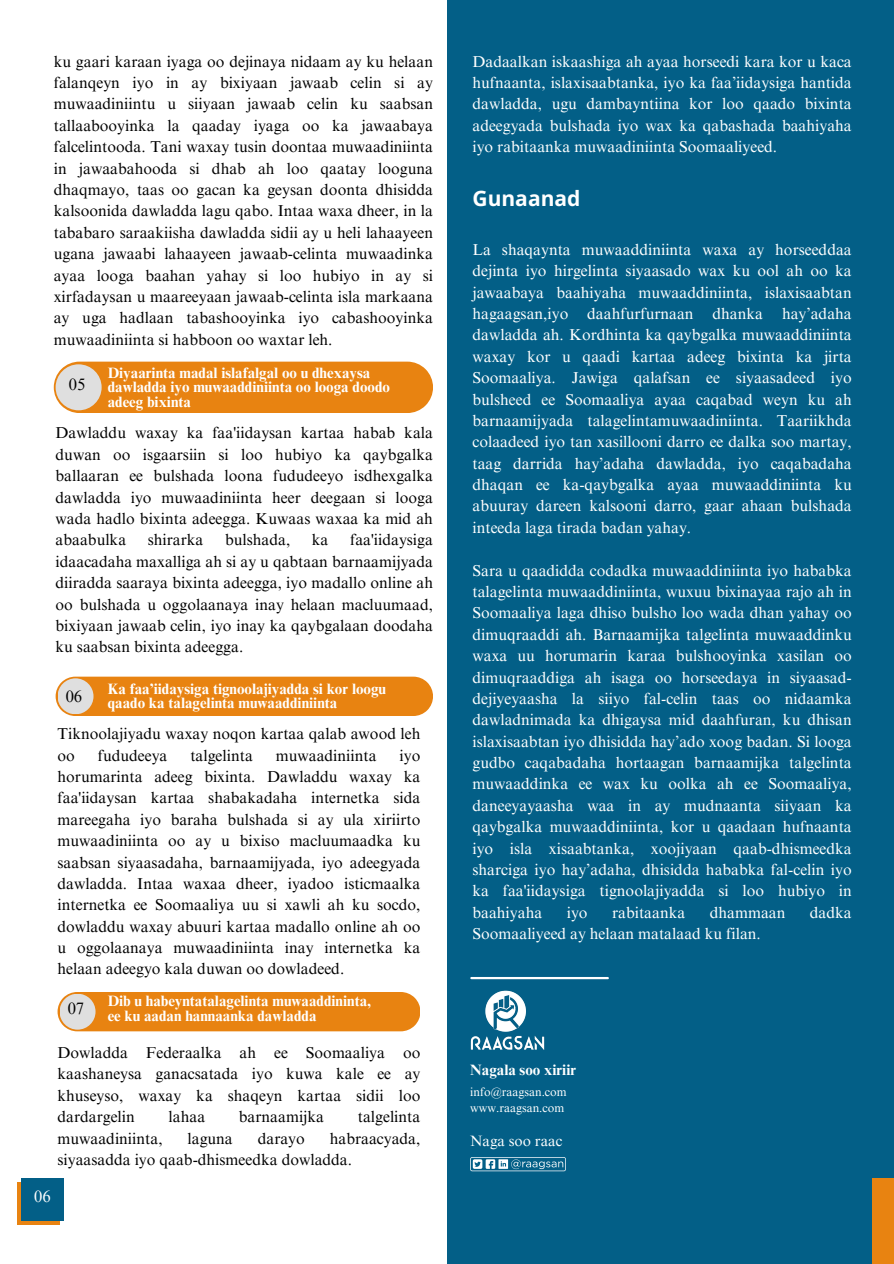
<style>
.page{position:relative;width:894px;height:1264px;background:#fff}
.page>*{position:absolute;margin:0;border:0;box-sizing:border-box;transform-origin:0 0}
.t1{font:700 21px "Open Sans";color:#fff}
.t2{font:16.5px "Times NRMT Pro";color:#000}
.t3{font:16.5px "Times NRMT Pro";color:#fff}
.t4{font:15.75px/21.3px "Times NRMT Pro";color:#000;text-align:justify}
.t5{font:15.75px/21.3px "Times NRMT Pro";color:#fff;text-align:justify}
.t6{font:700 15px/14.7px "Times NRMT Pro";color:#fff}
.t7{font:15px "Times NRMT Pro";color:#fff}
.t8{font:12px "Times NRMT Pro";color:#fff}
</style>
<div class="page">
<div style="left:17px;top:1182px;width:43px;height:43px;background:#e88311"></div>
<div style="left:21px;top:1178px;width:43px;height:42px;background:#035f87"></div>
<div style="left:446px;top:0;width:447px;height:1263px;background:#035f87"></div>
<div style="left:872px;top:1178px;width:21px;height:85px;background:#e88311"></div>
<div style="left:56px;top:676px;width:377px;height:40px;background:#e88311"></div>
<div style="left:58px;top:678px;width:35px;height:36px;background:#dfdfdf;border-radius:50%"></div>
<div style="left:58px;top:992px;width:362px;height:39px;background:#e88311"></div>
<div style="left:60px;top:993px;width:35px;height:36px;background:#dfdfdf;border-radius:50%"></div>
<svg style="left:470px;top:1157px;width:95px;height:14px"></svg>
<img style="left:470px;top:990px;width:74px;height:59px">
<hr style="left:471px;top:976px;width:136px;height:3px;background:#fff">
<div style="left:54px;top:361px;width:379px;height:52px;background:#e88311"></div>
<div style="left:56px;top:364px;width:46px;height:46px;background:#dfdfdf;border-radius:50%"></div>
<p class="t4" style="left:54px;top:53px;width:380px">ku gaari karaan iyaga oo dejinaya nidaam ay ku helaan falanqeyn iyo in ay bixiyaan jawaab celin si ay muwaadiniintu u siiyaan jawaab celin ku saabsan tallaabooyinka la qaaday iyaga oo ka jawaabaya falcelintooda. Tani waxay tusin doontaa muwaadiniinta in jawaabahooda si dhab ah loo qaatay looguna dhaqmayo, taas oo gacan ka geysan doonta dhisidda kalsoonida dawladda lagu qabo. Intaa waxa dheer, in la tababaro saraakiisha dawladda sidii ay u heli lahaayeen ugana jawaabi lahaayeen jawaab-celinta muwaadinka ayaa looga baahan yahay si loo hubiyo in ay si xirfadaysan u maareeyaan jawaab-celinta isla markaana ay uga hadlaan tabashooyinka iyo cabashooyinka muwaadiniinta si habboon oo waxtar leh.</p>
<p class="t2" style="left:69px;top:378px;width:18px">05</p>
<p class="t6" style="left:108px;top:367px;width:284px">Diyaarinta madal islafalgal oo u dhexaysa dawladda iyo muwaaddiniinta oo looga doodo adeeg bixinta</p>
<p class="t4" style="left:56px;top:424px;width:379px">Dawladdu waxay ka faa'iidaysan kartaa habab kala duwan oo isgaarsiin si loo hubiyo ka qaybgalka ballaaran ee bulshada loona fududeeyo isdhexgalka dawladda iyo muwaadiniinta heer deegaan si looga wada hadlo bixinta adeegga. Kuwaas waxaa ka mid ah abaabulka</p>
<p class="t4" style="left:56px;top:531px;width:379px;text-indent:294px">faa'iidaysiga idaacadaha maxalliga ah si ay u qabtaan barnaamijyada diiradda saaraya bixinta adeegga, iyo madallo online ah oo bulshada u oggolaanaya inay helaan macluumaad, bixiyaan jawaab celin, iyo inay ka qaybgalaan doodaha ku saabsan bixinta adeegga.</p>
<p class="t2" style="left:66px;top:690px;width:18px">06</p>
<p class="t4" style="left:148px;top:531px;width:57px">shirarka</p>
<p class="t4" style="left:225px;top:531px;width:67px">bulshada,</p>
<p class="t4" style="left:312px;top:531px;width:18px">ka</p>
<p class="t6" style="left:108px;top:683px;width:280px">Ka faa’iidaysiga tignoolajiyadda si kor loogu qaado ka talagelinta muwaaddiniinta</p>
<p class="t4" style="left:58px;top:725px;width:364px">Tiknoolajiyadu waxay noqon kartaa qalab awood leh oo</p>
<p class="t4" style="left:58px;top:746px;width:364px;text-indent:342px">iyo horumarinta adeeg bixinta. Dawladdu waxay ka faa'iidaysan kartaa shabakadaha internetka sida mareegaha iyo baraha bulshada si ay ula xiriirto muwaadiniinta oo ay u bixiso macluumaadka ku saabsan siyaasadaha, barnaamijyada, iyo adeegyada dawladda. Intaa waxaa dheer, iyadoo isticmaalka internetka ee Soomaaliya uu si xawli ah ku socdo, dowladdu waxay abuuri kartaa madallo online ah oo u oggolaanaya muwaadiniinta inay internetka ka helaan adeegyo kala duwan oo dowladeed.</p>
<p class="t4" style="left:98px;top:746px;width:71px">fududeeya</p>
<p class="t4" style="left:190px;top:746px;width:64px">talgelinta</p>
<p class="t4" style="left:276px;top:746px;width:102px">muwaadiniinta</p>
<p class="t2" style="left:68px;top:1002px;width:18px">07</p>
<p class="t6" style="left:108px;top:995px;width:265px">Dib u habeyntatalagelinta muwaaddininta, ee ku aadan hannaanka dawladda</p>
<p class="t4" style="left:58px;top:1043px;width:364px">Dowladda Federaalka ah ee Soomaaliya oo kaashaneysa ganacsatada iyo kuwa kale ee ay khuseyso, waxay ka shaqeyn kartaa sidii loo dardargelin</p>
<p class="t4" style="left:168px;top:1108px;width:38px">lahaa</p>
<p class="t4" style="left:239px;top:1108px;width:87px">barnaamijka</p>
<p class="t4" style="left:358px;top:1108px;width:64px">talgelinta</p>
<p class="t4" style="left:58px;top:1129px;width:107px">muwaadiniinta,</p>
<p class="t4" style="left:187px;top:1129px;width:47px">laguna</p>
<p class="t4" style="left:258px;top:1129px;width:49px">darayo</p>
<p class="t4" style="left:58px;top:1129px;width:364px;text-indent:272px">habraacyada, siyaasadda iyo qaab-dhismeedka dowladda.</p>
<p class="t3" style="left:34px;top:1190px;width:18px">06</p>
<p class="t5" style="left:472px;top:53px;width:381px">Dadaalkan iskaashiga ah ayaa horseedi kara kor u kaca hufnaanta, islaxisaabtanka, iyo ka faa’iidaysiga hantida dawladda, ugu dambayntiina kor loo qaado bixinta adeegyada bulshada iyo wax ka qabashada baahiyaha iyo rabitaanka muwaadiniinta Soomaaliyeed.</p>
<p class="t1" style="left:472px;top:183px;width:109px">Gunaanad</p>
<p class="t5" style="left:472px;top:241px;width:381px">La shaqaynta muwaaddiniinta waxa ay horseeddaa dejinta iyo hirgelinta siyaasado wax ku ool ah oo ka jawaabaya baahiyaha muwaaddiniinta, islaxisaabtan hagaagsan,iyo daahfurfurnaan dhanka hay’adaha dawladda ah. Kordhinta ka qaybgalka muwaaddiniinta waxay kor u qaadi kartaa adeeg bixinta ka jirta Soomaaliya. Jawiga qalafsan ee siyaasadeed iyo bulsheed ee Soomaaliya ayaa caqabad weyn ku ah barnaamijyada talagelintamuwaadiniinta. Taariikhda colaadeed iyo tan xasillooni darro ee dalka soo martay, taag darrida hay’adaha dawladda, iyo caqabadaha dhaqan ee ka-qaybgalka ayaa muwaaddiniinta ku abuuray dareen kalsooni darro, gaar ahaan bulshada inteeda laga tirada badan yahay.</p>
<p class="t5" style="left:472px;top:561px;width:381px">Sara u qaadidda codadka muwaaddiniinta iyo hababka talagelinta muwaaddiniinta, wuxuu bixinayaa rajo ah in Soomaaliya laga dhiso bulsho loo wada dhan yahay oo dimuqraaddi ah. Barnaamijka talgelinta muwaaddinku waxa uu horumarin karaa bulshooyinka xasilan oo dimuqraaddiga ah isaga oo horseedaya in siyaasad&shy;dejiyeyaasha la siiyo fal-celin taas oo nidaamka dawladnimada ka dhigaysa mid daahfuran, ku dhisan islaxisaabtan iyo dhisidda hay’ado xoog badan. Si looga gudbo caqabadaha hortaagan barnaamijka talgelinta muwaaddinka ee wax ku oolka ah ee Soomaaliya, daneeyayaasha waa in ay mudnaanta siiyaan ka qaybgalka muwaaddiniinta, kor u qaadaan hufnaanta iyo isla xisaabtanka, xoojiyaan qaab-dhismeedka sharciga iyo hay’adaha, dhisidda hababka fal-celin iyo ka faa'iidaysiga tignoolajiyadda si loo hubiyo in baahiyaha</p>
<p class="t5" style="left:566px;top:903px;width:22px">iyo</p>
<p class="t5" style="left:612px;top:903px;width:75px">rabitaanka</p>
<p class="t5" style="left:709px;top:903px;width:77px">dhammaan</p>
<p class="t5" style="left:809px;top:903px;width:43px">dadka</p>
<p class="t5" style="left:472px;top:925px;width:290px">Soomaaliyeed ay helaan matalaad ku filan.</p>
<p class="t6" style="left:470px;top:1064px;width:107px">Nagala soo xiriir</p>
<p class="t8" style="left:470px;top:1087px;width:98px">info@raagsan.com</p>
<p class="t8" style="left:470px;top:1102px;width:96px">www.raagsan.com</p>
<p class="t7" style="left:470px;top:1135px;width:93px">Naga soo raac</p>
</div>
